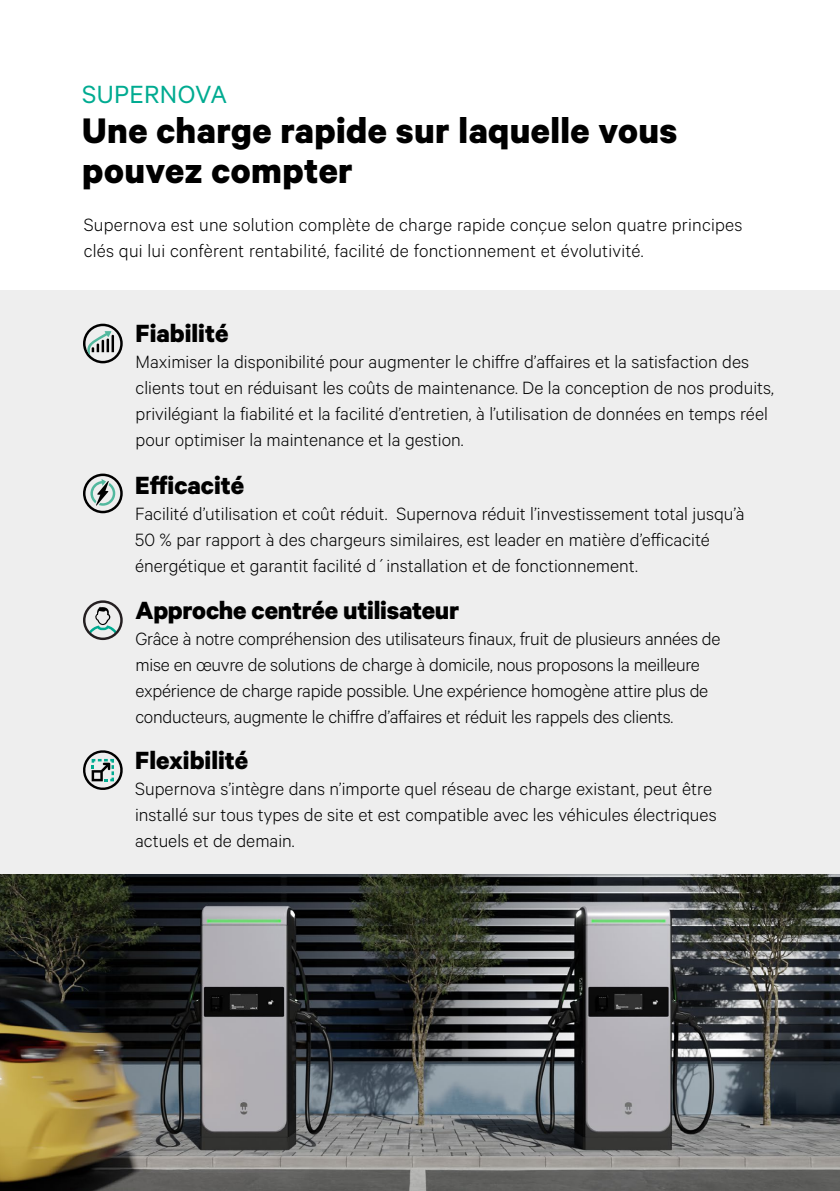
<style>
.page{position:relative;width:840px;height:1191px;background:#fff}
.page>*{position:absolute;margin:0;border:0;box-sizing:border-box;transform-origin:0 0}
.t1{font:700 40px/40px "Calibre";letter-spacing:.01em;color:#000}
.t2{font:700 28px "Calibre";letter-spacing:-.005em;color:#000}
.t3{font:28px "Calibre";letter-spacing:.01em;color:#00ab91}
.t4{font:300 20px/26px "Calibre";color:#000}
</style>
<div class="page">
<div style="left:0;top:291px;width:839px;height:900px;background:#eee"></div>
<svg style="left:83px;top:324px;width:40px;height:39px"></svg>
<img style="left:0;top:874px;width:839px;height:317px">
<svg style="left:83px;top:750px;width:40px;height:40px"></svg>
<svg style="left:83px;top:600px;width:40px;height:40px"></svg>
<svg style="left:83px;top:473px;width:40px;height:40px"></svg>
<h2 class="t3" style="left:82px;top:78px;width:146px">SUPERNOVA</h2>
<h1 class="t1" style="left:82px;top:109px;width:596px">Une charge rapide sur laquelle vous pouvez compter</h1>
<p class="t4" style="left:84px;top:211px;width:660px">Supernova est une solution complète de charge rapide conçue selon quatre principes clés qui lui confèrent rentabilité, facilité de fonctionnement et évolutivité.</p>
<h2 class="t2" style="left:135px;top:316px;width:94px">Fiabilité</h2>
<p class="t4" style="left:135px;top:348px;width:639px">Maximiser la disponibilité pour augmenter le chiffre d’affaires et la satisfaction des clients tout en réduisant les coûts de maintenance. De la conception de nos produits, privilégiant la fiabilité et la facilité d’entretien, à l’utilisation de données en temps réel pour optimiser la maintenance et la gestion.</p>
<h2 class="t2" style="left:135px;top:468px;width:111px">Efficacité</h2>
<p class="t4" style="left:135px;top:500px;width:610px">Facilité d’utilisation et coût réduit. Supernova réduit l’investissement total jusqu’à<br>50 % par rapport à des chargeurs similaires, est leader en matière d’efficacité énergétique et garantit facilité d´installation et de fonctionnement.</p>
<h2 class="t2" style="left:135px;top:593px;width:325px">Approche centrée utilisateur</h2>
<p class="t4" style="left:135px;top:624px;width:586px">Grâce à notre compréhension des utilisateurs finaux, fruit de plusieurs années de mise en œuvre de solutions de charge à domicile, nous proposons la meilleure expérience de charge rapide possible. Une expérience homogène attire plus de conducteurs, augmente le chiffre d’affaires et réduit les rappels des clients.</p>
<h2 class="t2" style="left:135px;top:742px;width:115px">Flexibilité</h2>
<p class="t4" style="left:135px;top:774px;width:582px">Supernova s’intègre dans n’importe quel réseau de charge existant, peut être installé sur tous types de site et est compatible avec les véhicules électriques actuels et de demain.</p>
</div>
